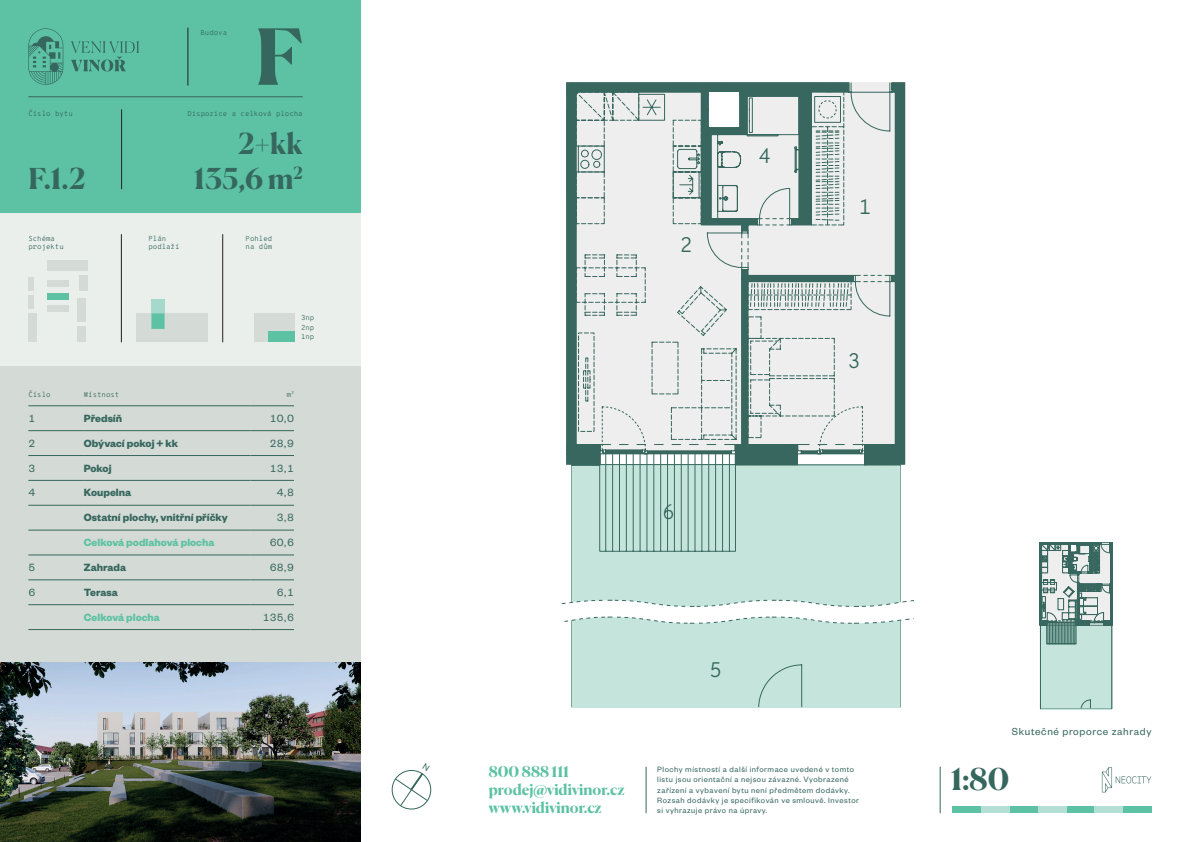
<style>
.page{position:relative;width:1191px;height:842px;background:#fff}
.page>*{position:absolute;margin:0;border:0;box-sizing:border-box;transform-origin:0 0}
.t1{font:700 77.1px "Canela";color:#36675e}
.t2{font:700 30px "Canela";color:#36675e}
.t3{font:700 28.8px/34.6px "Canela";color:#36675e;text-align:right}
.t4{font:300 21.1px "Overpass Mono";color:#36675e}
.t5{font:700 15px/18px "Canela";color:#5cc2a3}
.t6{font:700 11.5px "Founders Grotesk";color:#36675e}
.t7{font:11.5px "Founders Grotesk";color:#36675e}
.t8{font:700 11.5px "Founders Grotesk";color:#5cc2a3}
.t9{font:11.2px "Founders Grotesk";letter-spacing:.06em;color:#36675e}
.t10{font:8.5px/10.2px "Founders Grotesk";letter-spacing:.06em;color:#36675e}
.t11{font:300 7.2px/8.6px "Overpass Mono";color:#36675e}
</style>
<div class="page">
<div style="left:0;top:0;width:360px;height:213px;background:#5cc2a3"></div>
<div style="left:0;top:213px;width:360px;height:154px;background:#eaefec"></div>
<hr style="left:28px;top:97px;width:275px;height:1px;background:#36675e">
<svg style="left:28px;top:28px;width:111px;height:57px"></svg>
<hr style="left:188px;top:28px;width:1px;height:57px;background:#231f20">
<hr style="left:121px;top:110px;width:1px;height:79px;background:#231f20">
<div style="left:254px;top:314px;width:41px;height:28px;background:#d4dad5"></div>
<div style="left:268px;top:331px;width:27px;height:11px;background:#5cc2a3"></div>
<div style="left:47px;top:280px;width:21px;height:7px;background:#d4dad5"></div>
<div style="left:47px;top:293px;width:21px;height:6px;background:#5cc2a3"></div>
<div style="left:79px;top:275px;width:8px;height:16px;background:#d4dad5"></div>
<div style="left:77px;top:299px;width:9px;height:23px;background:#d4dad5"></div>
<div style="left:77px;top:326px;width:9px;height:16px;background:#d4dad5"></div>
<div style="left:28px;top:314px;width:9px;height:28px;background:#d4dad5"></div>
<div style="left:28px;top:294px;width:5px;height:14px;background:#d4dad5"></div>
<div style="left:28px;top:277px;width:5px;height:14px;background:#d4dad5"></div>
<div style="left:47px;top:260px;width:40px;height:11px;background:#d4dad5"></div>
<div style="left:47px;top:306px;width:21px;height:6px;background:#d4dad5"></div>
<hr style="left:121px;top:234px;width:1px;height:108px;background:#231f20">
<hr style="left:222px;top:234px;width:1px;height:108px;background:#231f20">
<div style="left:137px;top:313px;width:71px;height:29px;background:#d4dad5"></div>
<svg style="left:151px;top:313px;width:14px;height:16px"></svg>
<div style="left:151px;top:299px;width:14px;height:14px;background:#a5d9cb"></div>
<div style="left:0;top:367px;width:360px;height:365px;background:#d4dad5"></div>
<hr style="left:28px;top:406px;width:56px;height:1px;background:#36675e">
<hr style="left:84px;top:406px;width:166px;height:1px;background:#36675e">
<hr style="left:250px;top:406px;width:44px;height:1px;background:#36675e">
<hr style="left:28px;top:430px;width:56px;height:1px;background:#36675e">
<hr style="left:84px;top:430px;width:166px;height:1px;background:#36675e">
<hr style="left:250px;top:430px;width:44px;height:1px;background:#36675e">
<hr style="left:28px;top:455px;width:56px;height:1px;background:#36675e">
<hr style="left:84px;top:455px;width:166px;height:1px;background:#36675e">
<hr style="left:250px;top:455px;width:44px;height:1px;background:#36675e">
<hr style="left:28px;top:480px;width:56px;height:1px;background:#36675e">
<hr style="left:84px;top:480px;width:166px;height:1px;background:#36675e">
<hr style="left:250px;top:480px;width:44px;height:1px;background:#36675e">
<hr style="left:28px;top:505px;width:56px;height:1px;background:#36675e">
<hr style="left:84px;top:505px;width:166px;height:1px;background:#36675e">
<hr style="left:250px;top:505px;width:44px;height:1px;background:#36675e">
<hr style="left:28px;top:530px;width:56px;height:1px;background:#36675e">
<hr style="left:84px;top:530px;width:166px;height:1px;background:#36675e">
<hr style="left:250px;top:530px;width:44px;height:1px;background:#36675e">
<hr style="left:28px;top:555px;width:56px;height:1px;background:#36675e">
<hr style="left:84px;top:555px;width:166px;height:1px;background:#36675e">
<hr style="left:250px;top:555px;width:44px;height:1px;background:#36675e">
<hr style="left:28px;top:580px;width:56px;height:1px;background:#36675e">
<hr style="left:84px;top:580px;width:166px;height:1px;background:#36675e">
<hr style="left:250px;top:580px;width:44px;height:1px;background:#36675e">
<hr style="left:28px;top:604px;width:56px;height:1px;background:#36675e">
<hr style="left:84px;top:604px;width:166px;height:1px;background:#36675e">
<hr style="left:250px;top:604px;width:44px;height:1px;background:#36675e">
<hr style="left:28px;top:629px;width:56px;height:1px;background:#36675e">
<hr style="left:84px;top:629px;width:166px;height:1px;background:#36675e">
<hr style="left:250px;top:629px;width:44px;height:1px;background:#36675e">
<img style="left:0;top:662px;width:360px;height:180px">
<svg style="left:1101px;top:767px;width:50px;height:25px"></svg>
<hr style="left:646px;top:767px;width:1px;height:46px;background:#36675e">
<hr style="left:940px;top:767px;width:1px;height:46px;background:#36675e">
<div style="left:952px;top:806px;width:29px;height:7px;background:#5cc2a3"></div>
<div style="left:1123px;top:806px;width:28px;height:7px;background:#5cc2a3"></div>
<div style="left:1009px;top:806px;width:28px;height:7px;background:#5cc2a3"></div>
<div style="left:1066px;top:806px;width:28px;height:7px;background:#5cc2a3"></div>
<div style="left:981px;top:806px;width:28px;height:7px;background:#b4dfd4"></div>
<div style="left:1037px;top:806px;width:29px;height:7px;background:#b4dfd4"></div>
<div style="left:1094px;top:806px;width:29px;height:7px;background:#b4dfd4"></div>
<svg style="left:571px;top:83px;width:330px;height:624px;background:#c7e4dc"></svg>
<svg style="left:566px;top:82px;width:283px;height:383px;background:#c0ccc9"></svg>
<svg style="left:865px;top:82px;width:40px;height:383px;background:#b3c3bf"></svg>
<svg style="left:702px;top:124px;width:55px;height:107px;background:#acbeba"></svg>
<svg style="left:599px;top:270px;width:254px;height:282px;background:#cbdad6"></svg>
<svg style="left:561px;top:600px;width:353px;height:24px"></svg>
<svg style="left:1039px;top:542px;width:73px;height:166px;background:#a9c5be"></svg>
<svg style="left:391px;top:770px;width:41px;height:40px"></svg>
<p class="t11" style="left:200px;top:28px;width:28px">Budova</p>
<h1 class="t1" style="left:255px;top:-4px;width:49px">F</h1>
<p class="t11" style="left:28px;top:109px;width:46px">Číslo bytu</p>
<p class="t11" style="left:187px;top:109px;width:117px">Dispozice a celková plocha</p>
<h3 class="t3" style="left:28px;top:159px;width:59px">F.1.2</h3>
<p class="t11" style="left:28px;top:234px;width:37px">Schéma projektu</p>
<h3 class="t3" style="left:194px;top:124px;width:111px">2+kk<br>135,6 m<sup>2</sup></h3>
<p class="t11" style="left:148px;top:234px;width:33px">Plán podlaží</p>
<p class="t11" style="left:246px;top:234px;width:28px">Pohled na dům</p>
<p class="t11" style="left:301px;top:313px;width:15px;line-height:9.5px;text-align:justify">3np 2np 1np</p>
<p class="t11" style="left:28px;top:389px;width:24px">Číslo</p>
<p class="t11" style="left:84px;top:389px;width:37px">Místnost</p>
<p class="t11" style="left:287px;top:389px;width:9px">m<sup>2</sup></p>
<h3 class="t7" style="left:28px;top:411px;width:8px">1</h3>
<h3 class="t6" style="left:84px;top:411px;width:40px">Předsíň</h3>
<h3 class="t7" style="left:270px;top:411px;width:26px">10,0</h3>
<h3 class="t7" style="left:28px;top:436px;width:8px">2</h3>
<h3 class="t6" style="left:84px;top:436px;width:96px">Obývací pokoj + kk</h3>
<h3 class="t7" style="left:270px;top:436px;width:26px">28,9</h3>
<h3 class="t7" style="left:28px;top:461px;width:8px">3</h3>
<h3 class="t6" style="left:84px;top:461px;width:29px">Pokoj</h3>
<h3 class="t7" style="left:270px;top:461px;width:26px">13,1</h3>
<h3 class="t7" style="left:28px;top:486px;width:8px">4</h3>
<h3 class="t6" style="left:84px;top:485px;width:49px">Koupelna</h3>
<h3 class="t7" style="left:277px;top:486px;width:19px">4,8</h3>
<h3 class="t6" style="left:84px;top:510px;width:145px">Ostatní plochy, vnitřní příčky</h3>
<h3 class="t7" style="left:277px;top:511px;width:19px">3,8</h3>
<h3 class="t8" style="left:84px;top:535px;width:132px">Celková podlahová plocha</h3>
<h3 class="t7" style="left:270px;top:535px;width:26px">60,6</h3>
<h3 class="t7" style="left:28px;top:560px;width:8px">5</h3>
<h3 class="t6" style="left:84px;top:560px;width:44px">Zahrada</h3>
<h3 class="t7" style="left:270px;top:560px;width:26px">68,9</h3>
<h3 class="t7" style="left:28px;top:585px;width:8px">6</h3>
<h3 class="t6" style="left:84px;top:585px;width:36px">Terasa</h3>
<h3 class="t7" style="left:277px;top:585px;width:19px">6,1</h3>
<h3 class="t8" style="left:84px;top:610px;width:78px">Celková plocha</h3>
<h3 class="t7" style="left:263px;top:610px;width:33px">135,6</h3>
<h3 class="t4" style="left:680px;top:228px;width:14px">2</h3>
<h3 class="t4" style="left:758px;top:139px;width:14px">4</h3>
<h3 class="t4" style="left:662px;top:494px;width:14px">6</h3>
<h3 class="t4" style="left:709px;top:652px;width:14px">5</h3>
<h3 class="t4" style="left:859px;top:190px;width:14px">1</h3>
<h3 class="t4" style="left:847px;top:343px;width:14px">3</h3>
<h3 class="t9" style="left:1012px;top:725px;width:141px">Skutečné proporce zahrady</h3>
<h3 class="t5" style="left:489px;top:761px;width:137px">800 888 111 prodej@vidivinor.cz www.vidivinor.cz</h3>
<h2 class="t2" style="left:950px;top:756px;width:60px">1:80</h2>
<p class="t10" style="left:657px;top:764px;width:203px">Plochy místností a další informace uvedené v tomto listu jsou orientační a nejsou závazné. Vyobrazené zařízení a vybavení bytu není předmětem dodávky.<br>Rozsah dodávky je specifikován ve smlouvě. Investor si vyhrazuje právo na úpravy.</p>
</div>
